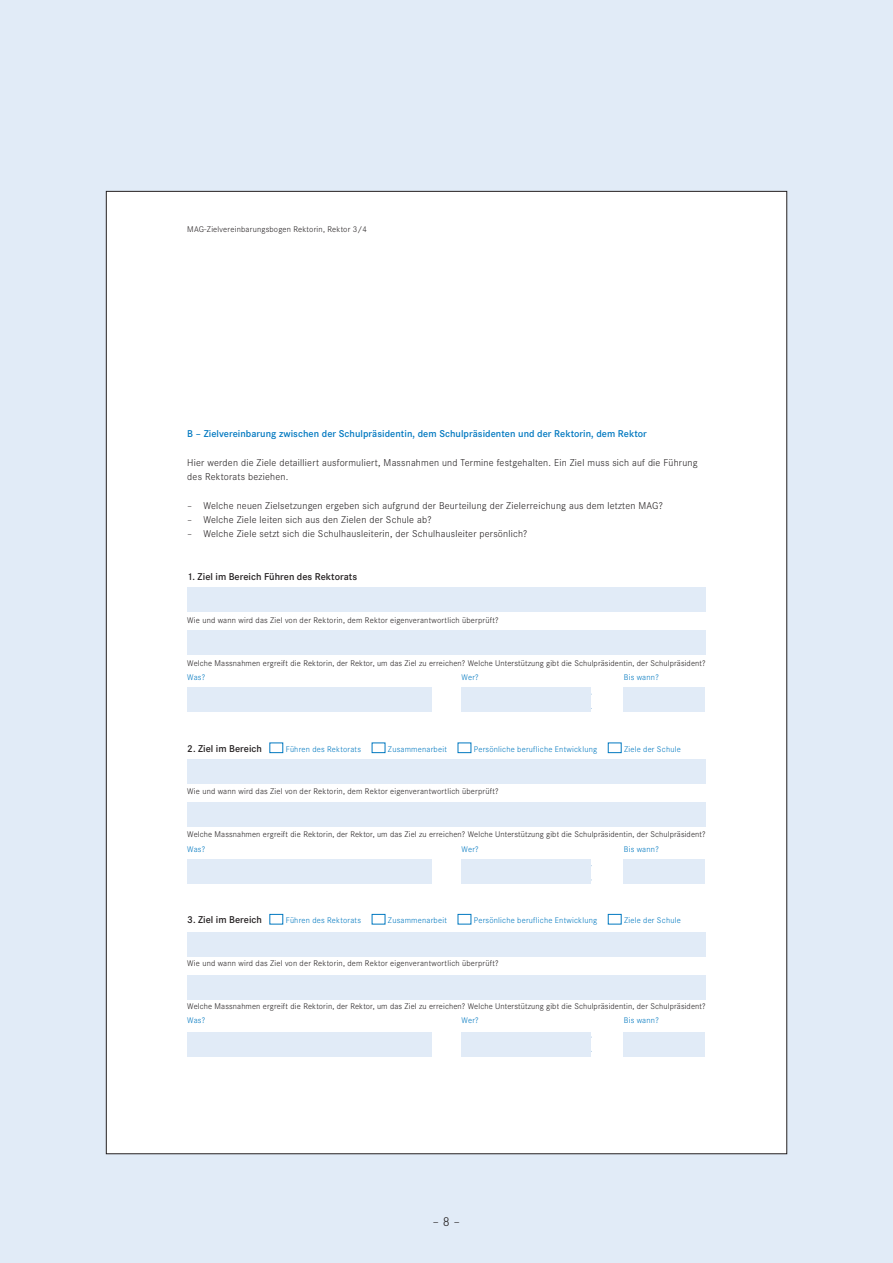
<style>
.page{position:relative;width:893px;height:1263px;background:#e1ebf7}
.page>*{position:absolute;margin:0;border:0;box-sizing:border-box;transform-origin:0 0}
.t1{font:300 13.5px "Corporate S";color:#231f20}
.t2{font:300 10.35px/14.2px "Corporate S";letter-spacing:.02em;color:#231f20}
.t3{font:600 10.35px "Corporate S";letter-spacing:.005em;color:#0078c0}
.t4{font:600 10.35px "Corporate S";letter-spacing:.005em;color:#231f20}
.t5{font:300 8.55px "Corporate S";letter-spacing:.015em;color:#231f20}
.t6{font:300 8.55px "Corporate S";letter-spacing:.025em;color:#0078c0}
</style>
<div class="page">
<div style="left:106px;top:191px;width:681px;height:963px;background:#fff"></div>
<div style="left:270px;top:743px;width:13px;height:10px;background:#fff;border:1px solid #0078c0"></div>
<div style="left:372px;top:743px;width:13px;height:10px;background:#fff;border:1px solid #0078c0"></div>
<div style="left:458px;top:743px;width:13px;height:10px;background:#fff;border:1px solid #0078c0"></div>
<div style="left:608px;top:743px;width:13px;height:10px;background:#fff;border:1px solid #0078c0"></div>
<div style="left:270px;top:914px;width:13px;height:10px;background:#fff;border:1px solid #0078c0"></div>
<div style="left:372px;top:914px;width:13px;height:10px;background:#fff;border:1px solid #0078c0"></div>
<div style="left:458px;top:914px;width:13px;height:10px;background:#fff;border:1px solid #0078c0"></div>
<div style="left:608px;top:914px;width:13px;height:10px;background:#fff;border:1px solid #0078c0"></div>
<div style="left:187px;top:587px;width:519px;height:24px;background:#e1ebf7"></div>
<div style="left:187px;top:630px;width:519px;height:25px;background:#e1ebf7"></div>
<div style="left:187px;top:687px;width:245px;height:25px;background:#e1ebf7"></div>
<div style="left:461px;top:687px;width:130px;height:25px;background:#e1ebf7"></div>
<div style="left:623px;top:687px;width:82px;height:25px;background:#e1ebf7"></div>
<div style="left:187px;top:759px;width:519px;height:24px;background:#e1ebf7"></div>
<div style="left:187px;top:802px;width:519px;height:25px;background:#e1ebf7"></div>
<div style="left:187px;top:859px;width:245px;height:25px;background:#e1ebf7"></div>
<div style="left:461px;top:859px;width:130px;height:25px;background:#e1ebf7"></div>
<div style="left:623px;top:859px;width:82px;height:25px;background:#e1ebf7"></div>
<div style="left:187px;top:932px;width:519px;height:24px;background:#e1ebf7"></div>
<div style="left:187px;top:975px;width:519px;height:24px;background:#e1ebf7"></div>
<div style="left:187px;top:1032px;width:245px;height:24px;background:#e1ebf7"></div>
<div style="left:461px;top:1032px;width:130px;height:24px;background:#e1ebf7"></div>
<div style="left:623px;top:1032px;width:82px;height:24px;background:#e1ebf7"></div>
<p class="t5" style="left:187px;top:225px;width:181px">MAG-Zielvereinbarungsbogen Rektorin, Rektor 3/4</p>
<p class="t3" style="left:187px;top:428px;width:461px">B – Zielvereinbarung zwischen der Schulpräsidentin, dem Schulpräsidenten und der Rektorin, dem Rektor</p>
<p class="t2" style="left:187px;top:455px;width:512px">Hier werden die Ziele detailliert ausformuliert, Massnahmen und Termine festgehalten. Ein Ziel muss sich auf die Führung des Rektorats beziehen.</p>
<p class="t2" style="left:187px;top:498px;width:477px">– Welche neuen Zielsetzungen ergeben sich aufgrund der Beurteilung der Zielerreichung aus dem letzten MAG?</p>
<p class="t2" style="left:187px;top:512px;width:246px">– Welche Ziele leiten sich aus den Zielen der Schule ab?</p>
<p class="t2" style="left:187px;top:527px;width:342px">– Welche Ziele setzt sich die Schulhausleiterin, der Schulhausleiter persönlich?</p>
<p class="t4" style="left:187px;top:571px;width:171px">1. Ziel im Bereich Führen des Rektorats</p>
<p class="t5" style="left:187px;top:615px;width:313px">Wie und wann wird das Ziel von der Rektorin, dem Rektor eigenverantwortlich überprüft?</p>
<p class="t5" style="left:187px;top:658px;width:520px">Welche Massnahmen ergreift die Rektorin, der Rektor, um das Ziel zu erreichen? Welche Unterstützung gibt die Schulpräsidentin, der Schulpräsident?</p>
<p class="t6" style="left:187px;top:672px;width:19px">Was?</p>
<p class="t6" style="left:462px;top:672px;width:19px">Wer?</p>
<p class="t6" style="left:624px;top:672px;width:36px">Bis wann?</p>
<p class="t4" style="left:187px;top:742px;width:76px">2. Ziel im Bereich</p>
<p class="t6" style="left:286px;top:744px;width:77px">Führen des Rektorats</p>
<p class="t6" style="left:388px;top:744px;width:60px">Zusammenarbeit</p>
<p class="t6" style="left:474px;top:744px;width:125px">Persönliche berufliche Entwicklung</p>
<p class="t6" style="left:624px;top:744px;width:58px">Ziele der Schule</p>
<p class="t5" style="left:187px;top:787px;width:313px">Wie und wann wird das Ziel von der Rektorin, dem Rektor eigenverantwortlich überprüft?</p>
<p class="t5" style="left:187px;top:829px;width:520px">Welche Massnahmen ergreift die Rektorin, der Rektor, um das Ziel zu erreichen? Welche Unterstützung gibt die Schulpräsidentin, der Schulpräsident?</p>
<p class="t6" style="left:187px;top:844px;width:19px">Was?</p>
<p class="t6" style="left:462px;top:844px;width:19px">Wer?</p>
<p class="t6" style="left:624px;top:844px;width:36px">Bis wann?</p>
<p class="t4" style="left:187px;top:913px;width:76px">3. Ziel im Bereich</p>
<p class="t6" style="left:286px;top:915px;width:77px">Führen des Rektorats</p>
<p class="t6" style="left:388px;top:915px;width:60px">Zusammenarbeit</p>
<p class="t6" style="left:474px;top:915px;width:125px">Persönliche berufliche Entwicklung</p>
<p class="t6" style="left:624px;top:915px;width:58px">Ziele der Schule</p>
<p class="t5" style="left:187px;top:958px;width:313px">Wie und wann wird das Ziel von der Rektorin, dem Rektor eigenverantwortlich überprüft?</p>
<p class="t5" style="left:187px;top:1001px;width:520px">Welche Massnahmen ergreift die Rektorin, der Rektor, um das Ziel zu erreichen? Welche Unterstützung gibt die Schulpräsidentin, der Schulpräsident?</p>
<p class="t6" style="left:187px;top:1015px;width:19px">Was?</p>
<p class="t6" style="left:462px;top:1015px;width:19px">Wer?</p>
<p class="t6" style="left:624px;top:1015px;width:36px">Bis wann?</p>
<h1 class="t1" style="left:433px;top:1214px;width:29px">– 8 –</h1>
</div>
